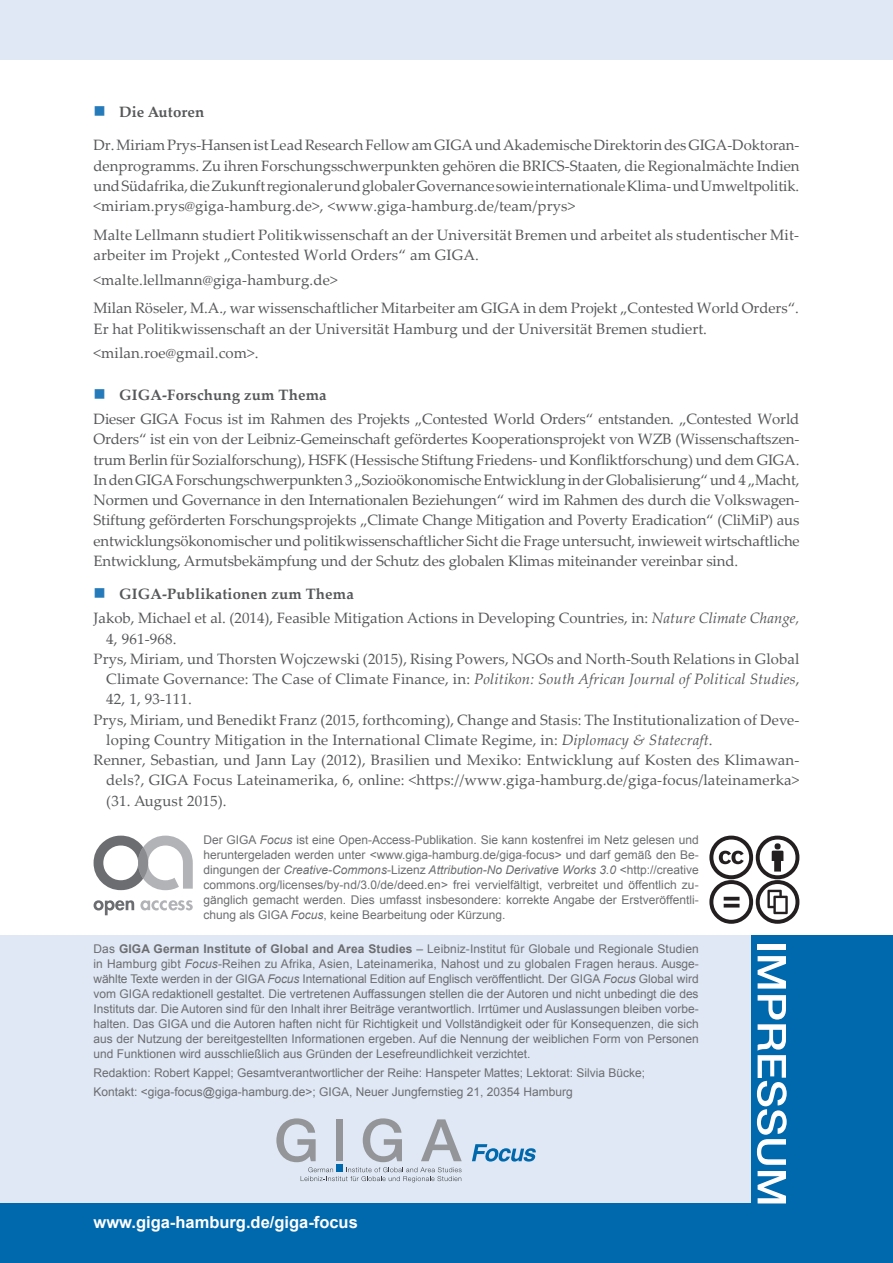
<style>
.page{position:relative;width:893px;height:1263px;background:#fff}
.page>*{position:absolute;margin:0;border:0;box-sizing:border-box;transform-origin:0 0}
.t1{font:700 16.5px "Arial";color:#fff}
.t2{font:15px/20.2px "Palatino Linotype";letter-spacing:.01em;color:#57585a}
.t3{font:italic 15px "Palatino Linotype";letter-spacing:.01em;color:#57585a}
.t4{font:700 15px "Palatino Linotype";letter-spacing:.01em;color:#57585a}
.t5{font:12px/15px "Arial";color:#6c6d70;text-align:justify}
.s1{font-weight:700}
.s2{font-style:italic}
.s3{font-style:normal}
</style>
<div class="page">
<div style="left:0;top:935px;width:893px;height:328px;background:#dfe8f4"></div>
<div style="left:752px;top:935px;width:141px;height:328px;background:#0068ac"></div>
<div style="left:0;top:1203px;width:753px;height:60px;background:#0068ac"></div>
<div style="left:0;top:0;width:893px;height:60px;background:#dfe8f4"></div>
<div style="left:758px;top:944px;width:28px;height:5px;background:#fff"></div>
<svg style="left:758px;top:956px;width:28px;height:32px"></svg>
<svg style="left:757px;top:995px;width:30px;height:170px"></svg>
<svg style="left:758px;top:1171px;width:28px;height:32px"></svg>
<svg style="left:276px;top:1118px;width:186px;height:64px"></svg>
<div style="left:336px;top:1165px;width:7px;height:7px;background:#0068ac"></div>
<svg style="left:472px;top:1144px;width:64px;height:17px"></svg>
<svg style="left:709px;top:836px;width:90px;height:88px"></svg>
<svg style="left:94px;top:836px;width:99px;height:54px"></svg>
<svg style="left:94px;top:900px;width:40px;height:15px"></svg>
<svg style="left:140px;top:900px;width:53px;height:10px"></svg>
<p class="t4" style="left:119px;top:102px;width:87px">Die Autoren</p>
<p class="t2" style="left:94px;top:134px;width:708px;text-align:justify">Dr. Miriam Prys-Hansen ist Lead Research Fellow am GIGA und Akademische Direktorin des GIGA-Doktoran&shy;denprogramms. Zu ihren Forschungsschwerpunkten gehören die BRICS-Staaten, die Regionalmächte Indien und Südafrika, die Zukunft regionaler und globaler Governance sowie internationale Klima- und Umweltpolitik. &lt;miriam.prys@giga-hamburg.de&gt;, &lt;www.giga-hamburg.de/team/prys&gt;</p>
<p class="t2" style="left:94px;top:224px;width:707px">Malte Lellmann studiert Politikwissenschaft an der Universität Bremen und arbeitet als studentischer Mit&shy;arbeiter im Projekt „Contested World Orders“ am GIGA.</p>
<p class="t2" style="left:94px;top:264px;width:707px;line-height:28.8px">&lt;malte.lellmann@giga-hamburg.de&gt;<br>Milan Röseler, M.A., war wissenschaftlicher Mitarbeiter am GIGA in dem Projekt „Contested World Orders“.</p>
<p class="t2" style="left:94px;top:316px;width:615px;line-height:24.5px">Er hat Politikwissenschaft an der Universität Hamburg und der Universität Bremen studiert. &lt;milan.roe@gmail.com&gt;.</p>
<p class="t4" style="left:119px;top:384px;width:209px">GIGA-Forschung zum Thema</p>
<p class="t2" style="left:94px;top:408px;width:708px;text-align:justify">Dieser GIGA Focus ist im Rahmen des Projekts „Contested World Orders“ entstanden. „Contested World Orders“ ist ein von der Leibniz-Gemeinschaft gefördertes Kooperationsprojekt von WZB (Wissenschaftszen&shy;trum Berlin für Sozialforschung), HSFK (Hessische Stiftung Friedens- und Konfliktforschung) und dem GIGA.<br>In den GIGA Forschungschwerpunkten 3 „Sozioökonomische Entwicklung in der Globalisierung“ und 4 „Macht, Normen und Governance in den Internationalen Beziehungen“ wird im Rahmen des durch die Volkswagen-Stiftung geförderten Forschungsprojekts „Climate Change Mitigation and Poverty Eradication“ (CliMiP) aus entwicklungsökonomischer und politikwissenschaftlicher Sicht die Frage untersucht, inwieweit wirtschaftliche Entwicklung, Armutsbekämpfung und der Schutz des globalen Klimas miteinander vereinbar sind.</p>
<p class="t2" style="left:94px;top:581px;width:707px;line-height:24.5px;text-indent:26px"><span class="s1">GIGA-Publikationen zum Thema<br></span>Jakob, Michael et al. (2014), Feasible Mitigation Actions in Developing Countries, in: <span class="s2">Nature Climate Change,</span></p>
<p class="t2" style="left:106px;top:628px;width:72px">4, 961-968.</p>
<p class="t2" style="left:94px;top:648px;width:707px">Prys, Miriam, und Thorsten Wojczewski (2015), Rising Powers, NGOs and North-South Relations in Global</p>
<p class="t3" style="left:106px;top:668px;width:695px"><span class="s3">Climate Governance: The Case of Climate Finance, in:</span> Politikon: South African Journal of Political Studies<span class="s3">,</span></p>
<p class="t2" style="left:106px;top:689px;width:87px">42, 1, 93-111.</p>
<p class="t2" style="left:94px;top:709px;width:707px">Prys, Miriam, und Benedikt Franz (2015, forthcoming), Change and Stasis: The Institutionalization of Deve-</p>
<p class="t2" style="left:106px;top:729px;width:608px">loping Country Mitigation in the International Climate Regime, in: <span class="s2">Diplomacy &amp; Statecraft</span>.</p>
<p class="t2" style="left:94px;top:749px;width:707px">Renner, Sebastian, und Jann Lay (2012), Brasilien und Mexiko: Entwicklung auf Kosten des Klimawan-</p>
<p class="t2" style="left:106px;top:770px;width:695px">dels?, GIGA Focus Lateinamerika, 6, online: &lt;https://www.giga-hamburg.de/giga-focus/lateinamerka&gt;</p>
<p class="t2" style="left:106px;top:790px;width:122px">(31. August 2015).</p>
<p class="t5" style="left:203px;top:833px;width:497px">Der GIGA <span class="s2">Focus</span> ist eine Open-Access-Publikation. Sie kann kostenfrei im Netz gelesen und heruntergeladen werden unter &lt;www.giga-hamburg.de/giga-focus&gt; und darf gemäß den Be&shy;dingungen der <span class="s2">Creative-Commons</span>-Lizenz <span class="s2">Attribution-No Derivative Works 3.0</span> &lt;http://creative commons.org/licenses/by-nd/3.0/de/deed.en&gt; frei vervielfältigt, verbreitet und öffentlich zu&shy;gänglich gemacht werden. Dies umfasst insbesondere: korrekte Angabe der Erstveröffentli&shy;chung als GIGA <span class="s2">Focus</span>, keine Bearbeitung oder Kürzung.</p>
<p class="t5" style="left:94px;top:941px;width:607px">Das <span class="s1">GIGA German Institute of Global and Area Studies</span> – Leibniz-Institut für Globale und Regionale Studien in Hamburg gibt <span class="s2">Focus</span>-Reihen zu Afrika, Asien, Lateinamerika, Nahost und zu globalen Fragen heraus. Ausge&shy;wählte Texte werden in der GIGA <span class="s2">Focus</span> International Edition auf Englisch veröffentlicht. Der GIGA <span class="s2">Focus</span> Global wird vom GIGA redaktionell gestaltet. Die vertretenen Auffassungen stellen die der Autoren und nicht unbedingt die des Instituts dar. Die Autoren sind für den Inhalt ihrer Beiträge verantwortlich. Irrtümer und Auslassungen bleiben vorbe&shy;halten. Das GIGA und die Autoren haften nicht für Richtigkeit und Vollständigkeit oder für Konsequenzen, die sich aus der Nutzung der bereitgestellten Informationen ergeben. Auf die Nennung der weiblichen Form von Personen und Funktionen wird ausschließlich aus Gründen der Lesefreundlichkeit verzichtet.</p>
<p class="t5" style="left:94px;top:1063px;width:553px;line-height:19.4px">Redaktion: Robert Kappel; Gesamtverantwortlicher der Reihe: Hanspeter Mattes; Lektorat: Silvia Bücke;<br>Kontakt: &lt;giga-focus@giga-hamburg.de&gt;; GIGA, Neuer Jungfernstieg 21, 20354 Hamburg</p>
<p class="t1" style="left:94px;top:1211px;width:266px">www.giga-hamburg.de/giga-focus</p>
</div>
